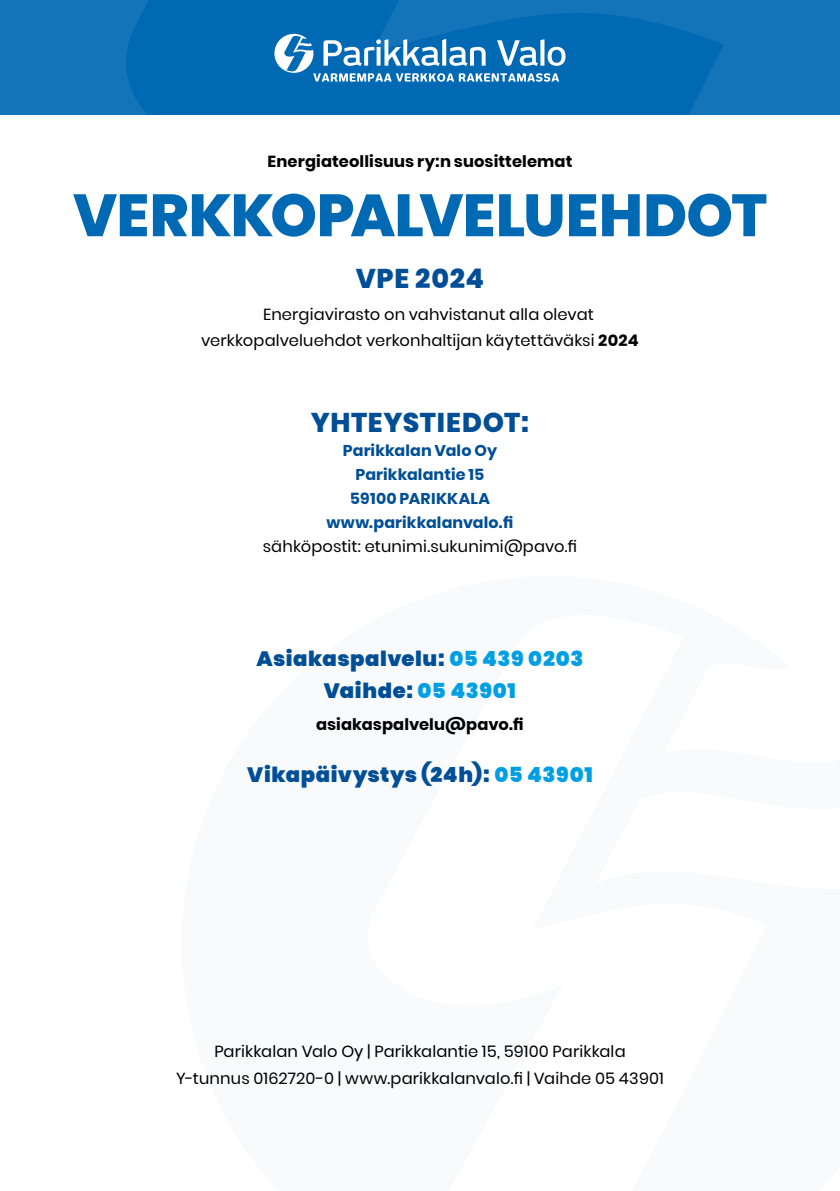
<style>
.page{position:relative;width:840px;height:1191px;background:#fff}
.page>*{position:absolute;margin:0;border:0;box-sizing:border-box;transform-origin:0 0}
.t1{font:800 59.4px "Poppins";letter-spacing:-.01em;color:#0069b4}
.t2{font:800 27px "Poppins";letter-spacing:.02em;color:#004e96}
.t3{font:900 20.8px/32px "Poppins";letter-spacing:.025em;color:#004e96;text-align:center}
.t4{font:16px/26px "Poppins";letter-spacing:.01em;color:#000}
.t5{font:700 16px "Poppins";letter-spacing:.005em;color:#000}
.t6{font:700 15.6px/24px "Poppins";letter-spacing:.01em;color:#004e96;text-align:center}
.s1{font-weight:700}
.s2{color:#009fe3}
</style>
<div class="page">
<svg style="left:0;top:0;width:839px;height:115px;background:#096eb6"></svg>
<svg style="left:274px;top:34px;width:291px;height:48px"></svg>
<p class="t5" style="left:267px;top:152px;width:306px">Energiateollisuus ry:n suosittelemat</p>
<h1 class="t1" style="left:73px;top:181px;width:695px">VERKKOPALVELUEHDOT</h1>
<h2 class="t2" style="left:355px;top:263px;width:130px">VPE 2024</h2>
<p class="t4" style="left:201px;top:301px;width:438px;text-indent:62px">Energiavirasto on vahvistanut alla olevat verkkopalveluehdot verkonhaltijan käytettäväksi <span class="s1">2024</span></p>
<h2 class="t2" style="left:310px;top:407px;width:220px">YHTEYSTIEDOT:</h2>
<p class="t6" style="left:326px;top:439px;width:188px">Parikkalan Valo Oy<br>Parikkalantie 15<br>59100 PARIKKALA www.parikkalanvalo.fi</p>
<p class="t4" style="left:263px;top:533px;width:315px">sähköpostit: etunimi.sukunimi@pavo.fi</p>
<h3 class="t3" style="left:256px;top:642px;width:328px">Asiakaspalvelu: <span class="s2">05 439 0203<br></span>Vaihde: <span class="s2">05 43901</span></h3>
<p class="t5" style="left:316px;top:714px;width:209px">asiakaspalvelu@pavo.fi</p>
<h3 class="t3" style="left:247px;top:758px;width:347px">Vikapäivystys (24h): <span class="s2">05 43901</span></h3>
<p class="t4" style="left:176px;top:1037px;width:489px;line-height:27.6px;text-align:center">Parikkalan Valo Oy | Parikkalantie 15, 59100 Parikkala<br>Y-tunnus 0162720-0 | www.parikkalanvalo.fi | Vaihde 05 43901</p>
</div>
